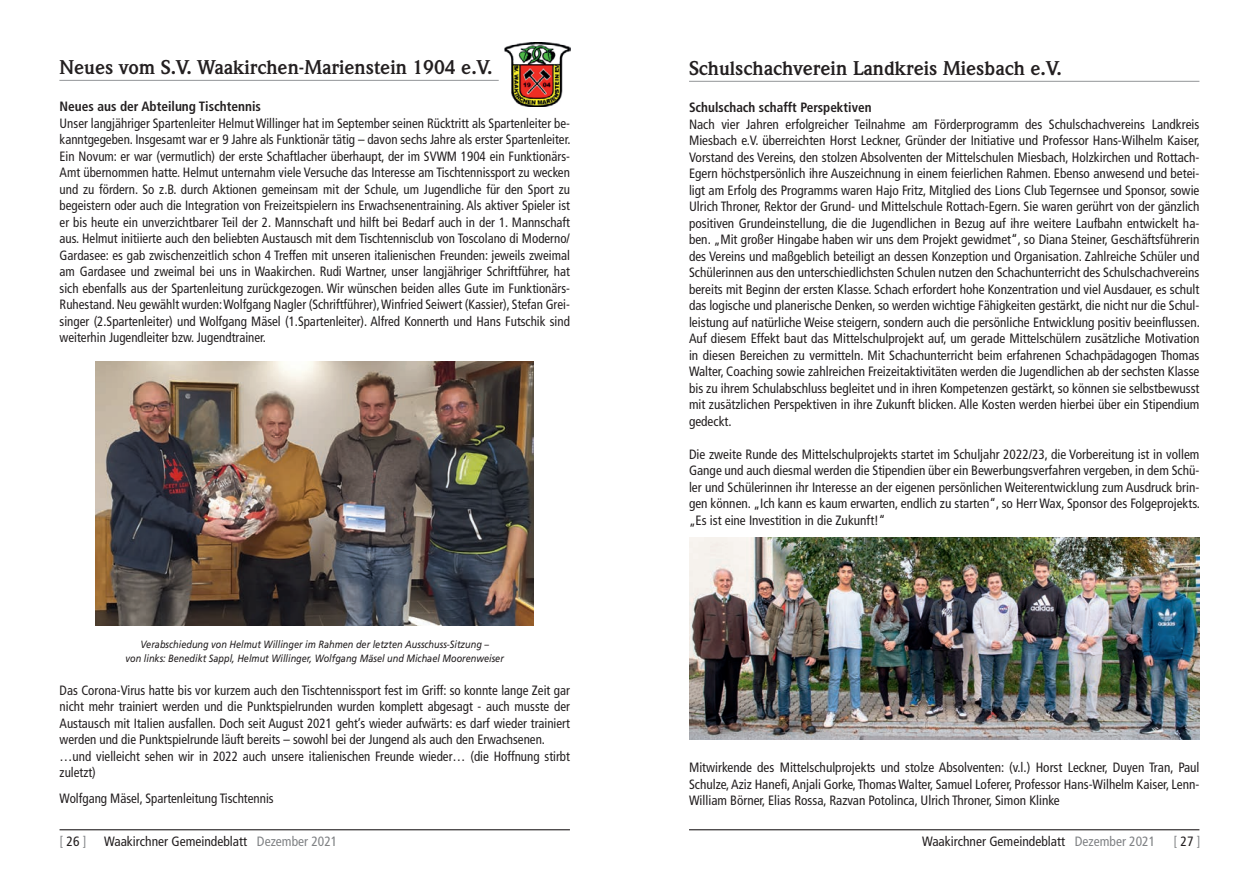
<style>
.page{position:relative;width:1259px;height:893px;background:#fff}
.page>*{position:absolute;margin:0;border:0;box-sizing:border-box;transform-origin:0 0}
.t1{font:700 19.5px "Weidemann";color:#231f20}
.t2{font:condensed 13.5px/16.5px "Frutiger";color:#231f20;text-align:justify}
.t3{font:condensed 13.5px/16.5px "Frutiger";color:#231f20;text-align:justify;scale:.96 1}
.t4{font:700 condensed 13.5px "Frutiger";color:#231f20}
.t5{font:condensed 13.5px "Frutiger";color:#808285}
.t6{font:italic 10.5px/13.5px "Frutiger";color:#231f20;text-align:center;scale:.87 1}
.s1{color:#231f20}
.s2{color:#808285}
</style>
<div class="page">
<hr style="left:60px;top:829px;width:510px;height:1px;background:#231f20">
<hr style="left:689px;top:829px;width:510px;height:1px;background:#231f20">
<hr style="left:59px;top:80px;width:440px;height:1px;background:#939598">
<img style="left:504px;top:43px;width:66px;height:63px">
<img style="left:96px;top:361px;width:438px;height:265px">
<hr style="left:689px;top:81px;width:510px;height:1px;background:#939598">
<img style="left:689px;top:538px;width:510px;height:202px">
<h1 class="t1" style="left:59px;top:56px;width:435px">Neues vom S.V. Waakirchen-Marienstein 1904 e.V.</h1>
<p class="t4" style="left:60px;top:99px;width:203px">Neues aus der Abteilung Tischtennis</p>
<p class="t3" style="left:60px;top:115px;width:533px">Unser langjähriger Spartenleiter Helmut Willinger hat im September seinen Rücktritt als Spartenleiter be&shy;kanntgegeben. Insgesamt war er 9 Jahre als Funktionär tätig – davon sechs Jahre als erster Spartenleiter.<br>Ein Novum: er war (vermutlich) der erste Schaftlacher überhaupt, der im SVWM 1904 ein Funktionärs-Amt übernommen hatte. Helmut unternahm viele Versuche das Interesse am Tischtennissport zu wecken und zu fördern. So z.B. durch Aktionen gemeinsam mit der Schule, um Jugendliche für den Sport zu begeistern oder auch die Integration von Freizeitspielern ins Erwachsenentraining. Als aktiver Spieler ist er bis heute ein unverzichtbarer Teil der 2. Mannschaft und hilft bei Bedarf auch in der 1. Mannschaft aus. Helmut initiierte auch den beliebten Austausch mit dem Tischtennisclub von Toscolano di Moderno/ Gardasee: es gab zwischenzeitlich schon 4 Treffen mit unseren italienischen Freunden: jeweils zweimal am Gardasee und zweimal bei uns in Waakirchen. Rudi Wartner, unser langjähriger Schriftführer, hat sich ebenfalls aus der Spartenleitung zurückgezogen. Wir wünschen beiden alles Gute im Funktionärs-Ruhestand. Neu gewählt wurden: Wolfgang Nagler (Schriftführer), Winfried Seiwert (Kassier), Stefan Grei&shy;singer (2.Spartenleiter) und Wolfgang Mäsel (1.Spartenleiter). Alfred Konnerth und Hans Futschik sind weiterhin Jugendleiter bzw. Jugendtrainer.</p>
<p class="t6" style="left:126px;top:638px;width:436px">Verabschiedung von Helmut Willinger im Rahmen der letzten Ausschuss-Sitzung –<br>von links: Benedikt Sappl, Helmut Willinger, Wolfgang Mäsel und Michael Moorenweiser</p>
<p class="t3" style="left:60px;top:682px;width:533px;text-align:left">Das Corona-Virus hatte bis vor kurzem auch den Tischtennissport fest im Griff: so konnte lange Zeit gar nicht mehr trainiert werden und die Punktspielrunden wurden komplett abgesagt - auch musste der Austausch mit Italien ausfallen. Doch seit August 2021 geht’s wieder aufwärts: es darf wieder trainiert werden und die Punktspielrunde läuft bereits – sowohl bei der Jungend als auch den Erwachsenen. …und vielleicht sehen wir in 2022 auch unsere italienischen Freunde wieder… (die Hoffnung stirbt zuletzt)</p>
<p class="t3" style="left:60px;top:790px;width:224px">Wolfgang Mäsel, Spartenleitung Tischtennis</p>
<h1 class="t1" style="left:689px;top:57px;width:374px">Schulschachverein Landkreis Miesbach e.V.</h1>
<p class="t4" style="left:689px;top:99px;width:184px">Schulschach schafft Perspektiven</p>
<p class="t2" style="left:689px;top:116px;width:512px">Nach vier Jahren erfolgreicher Teilnahme am Förderprogramm des Schulschachvereins Landkreis Miesbach e.V. überreichten Horst Leckner, Gründer der Initiative und Professor Hans-Wilhelm Kaiser, Vorstand des Vereins, den stolzen Absolventen der Mittelschulen Miesbach, Holzkirchen und Rottach-Egern höchstpersönlich ihre Auszeichnung in einem feierlichen Rahmen. Ebenso anwesend und betei&shy;ligt am Erfolg des Programms waren Hajo Fritz, Mitglied des Lions Club Tegernsee und Sponsor, sowie Ulrich Throner, Rektor der Grund- und Mittelschule Rottach-Egern. Sie waren gerührt von der gänzlich positiven Grundeinstellung, die die Jugendlichen in Bezug auf ihre weitere Laufbahn entwickelt ha&shy;ben. „Mit großer Hingabe haben wir uns dem Projekt gewidmet“, so Diana Steiner, Geschäftsführerin des Vereins und maßgeblich beteiligt an dessen Konzeption und Organisation. Zahlreiche Schüler und Schülerinnen aus den unterschiedlichsten Schulen nutzen den Schachunterricht des Schulschachvereins bereits mit Beginn der ersten Klasse. Schach erfordert hohe Konzentration und viel Ausdauer, es schult das logische und planerische Denken, so werden wichtige Fähigkeiten gestärkt, die nicht nur die Schul&shy;leistung auf natürliche Weise steigern, sondern auch die persönliche Entwicklung positiv beeinflussen.<br>Auf diesem Effekt baut das Mittelschulprojekt auf, um gerade Mittelschülern zusätzliche Motivation in diesen Bereichen zu vermitteln. Mit Schachunterricht beim erfahrenen Schachpädagogen Thomas Walter, Coaching sowie zahlreichen Freizeitaktivitäten werden die Jugendlichen ab der sechsten Klasse bis zu ihrem Schulabschluss begleitet und in ihren Kompetenzen gestärkt, so können sie selbstbewusst mit zusätzlichen Perspektiven in ihre Zukunft blicken. Alle Kosten werden hierbei über ein Stipendium gedeckt.</p>
<p class="t2" style="left:689px;top:446px;width:512px">Die zweite Runde des Mittelschulprojekts startet im Schuljahr 2022/23, die Vorbereitung ist in vollem Gange und auch diesmal werden die Stipendien über ein Bewerbungsverfahren vergeben, in dem Schü&shy;ler und Schülerinnen ihr Interesse an der eigenen persönlichen Weiterentwicklung zum Ausdruck brin&shy;gen können. „Ich kann es kaum erwarten, endlich zu starten“, so Herr Wax, Sponsor des Folgeprojekts. „Es ist eine Investition in die Zukunft!“</p>
<p class="t2" style="left:689px;top:759px;width:512px">Mitwirkende des Mittelschulprojekts und stolze Absolventen: (v.l.) Horst Leckner, Duyen Tran, Paul Schulze, Aziz Hanefi, Anjali Gorke, Thomas Walter, Samuel Loferer, Professor Hans-Wilhelm Kaiser, Lenn-William Börner, Elias Rossa, Razvan Potolinca, Ulrich Throner, Simon Klinke</p>
<p class="t5" style="left:60px;top:833px;width:29px">[<span class="s1">26</span>]</p>
<p class="t2" style="left:104px;top:833px;width:235px">Waakirchner Gemeindeblatt <span class="s2">Dezember 2021</span></p>
<p class="t2" style="left:922px;top:833px;width:235px">Waakirchner Gemeindeblatt <span class="s2">Dezember 2021</span></p>
<p class="t5" style="left:1173px;top:833px;width:29px">[<span class="s1">27</span>]</p>
</div>
